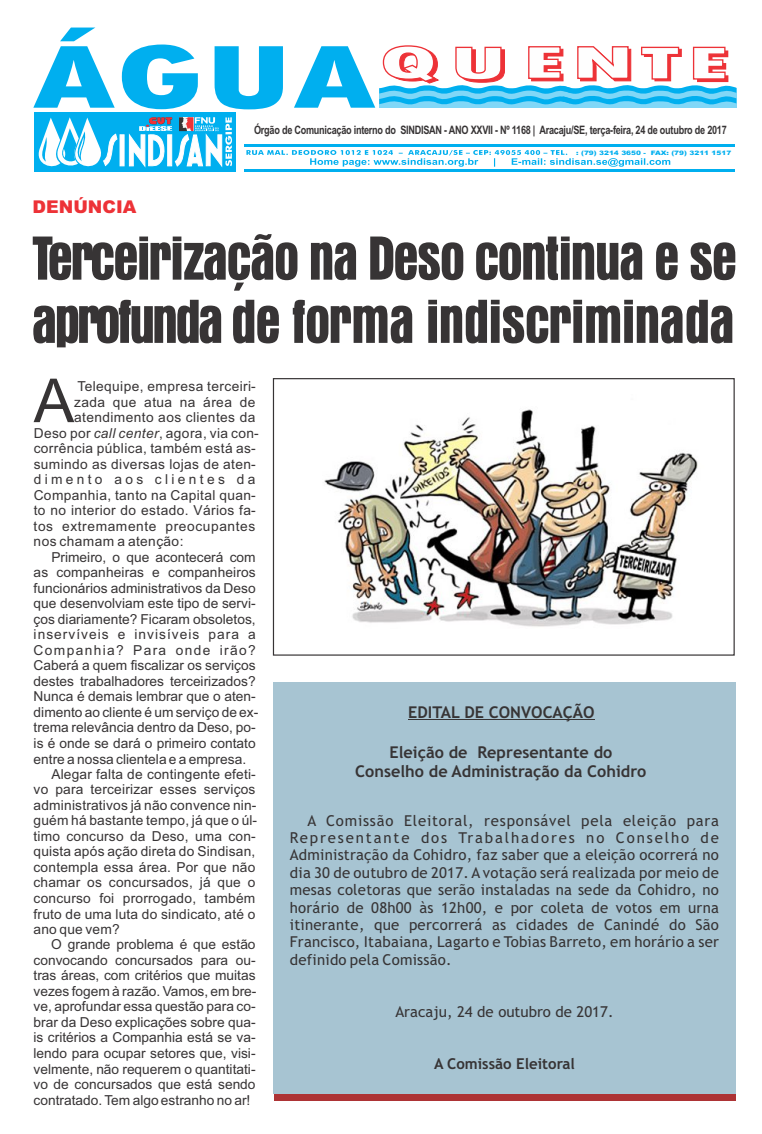
<style>
.page{position:relative;width:762px;height:1134px;background:#fff}
.page>*{position:absolute;margin:0;border:0;box-sizing:border-box;transform-origin:0 0}
.t1{font:60.75px "Arial";color:#373435}
.t2{font:55px/63.2px "Aura";letter-spacing:-.035em;color:#373435}
.t3{font:900 17.62px "Arial";color:#ed3237}
.t4{font:700 16.25px/18.9px "Trebuchet MS";color:#373435;text-align:center}
.t5{font:15px/17.4px "Trebuchet MS";letter-spacing:.015em;color:#373435;text-align:justify}
.t6{font:700 15px "Trebuchet MS";color:#373435}
.t7{font:13.75px "Arial";color:#373435}
.t8{font:13.75px "Arial";letter-spacing:.03em;color:#373435}
.t9{font:13.75px "Arial";letter-spacing:.045em;color:#373435}
.t10{font:13.75px "Arial";letter-spacing:.075em;color:#373435}
.t11{font:13.75px "Arial";letter-spacing:.1em;color:#373435}
.t12{font:13.75px "Arial";letter-spacing:.245em;color:#373435}
.t13{font:700 11.62px "Arial Narrow";letter-spacing:-.025em;color:#373435;scale:.96 1}
.t14{font:900 6.12px "Arial";color:#00afef;scale:1.21 1}
.s1{font-style:italic}
</style>
<div class="page">
<svg style="left:33px;top:28px;width:703px;height:81px"></svg>
<div style="left:34px;top:112px;width:202px;height:60px;background:#00afef"></div>
<svg style="left:38px;top:117px;width:194px;height:51px"></svg>
<svg style="left:246px;top:150px;width:424px;height:17px"></svg>
<hr style="left:244px;top:144px;width:491px;height:3px;background:#00afef">
<hr style="left:244px;top:169px;width:491px;height:3px;background:#00afef">
<div style="left:274px;top:683px;width:462px;height:411px;background:#a7c4d2"></div>
<hr style="left:408px;top:719px;width:186px;height:1px;background:#373435">
<img style="left:324px;top:409px;width:374px;height:218px">
<div style="left:273px;top:378px;width:462px;height:278px;border:1px solid #373435"></div>
<div style="left:274px;top:1094px;width:461px;height:6px;background:#ad3335"></div>
<p class="t13" style="left:254px;top:126px;width:494px">Órgão de Comunicação interno do SINDISAN - ANO XXVII - Nº 1168 | Aracaju/SE, terça-feira, 24 de outubro de 2017</p>
<p class="t14" style="left:576px;top:150px;width:130px">: (79) 3214 3650 - FAX: (79) 3211 1517</p>
<p class="t3" style="left:33px;top:200px;width:105px">DENÚNCIA</p>
<h2 class="t2" style="left:32px;top:229px;width:707px">Terceirização na Deso continua e se aprofunda de forma indiscriminada</h2>
<h1 class="t1" style="left:34px;top:378px;width:42px">A</h1>
<p class="t8" style="left:77px;top:381px;width:180px">Telequipe, empresa terceiri-</p>
<p class="t8" style="left:74px;top:397px;width:183px">zada que atua na área de</p>
<p class="t8" style="left:74px;top:412px;width:183px">atendimento aos clientes da</p>
<p class="t8" style="left:34px;top:428px;width:227px">Deso por <span class="s1">call center</span>, agora, via con-</p>
<p class="t8" style="left:34px;top:443px;width:224px">corrência pública, também está as-</p>
<p class="t8" style="left:34px;top:459px;width:224px">sumindo as diversas lojas de aten-</p>
<p class="t12" style="left:34px;top:474px;width:223px">dimento aos clientes da</p>
<p class="t8" style="left:34px;top:490px;width:224px">Companhia, tanto na Capital quan-</p>
<p class="t8" style="left:34px;top:505px;width:224px">to no interior do estado. Vários fa-</p>
<p class="t9" style="left:34px;top:521px;width:223px">tos extremamente preocupantes</p>
<p class="t8" style="left:34px;top:536px;width:151px">nos chamam a atenção:</p>
<p class="t7" style="left:51px;top:552px;width:206px">Primeiro, o que acontecerá com</p>
<p class="t7" style="left:34px;top:567px;width:224px">as companheiras e companheiros</p>
<p class="t7" style="left:34px;top:583px;width:224px">funcionários administrativos da Deso</p>
<p class="t7" style="left:34px;top:598px;width:224px">que desenvolviam este tipo de servi-</p>
<p class="t7" style="left:34px;top:614px;width:224px">ços diariamente? Ficaram obsoletos,</p>
<p class="t10" style="left:34px;top:629px;width:223px">inservíveis e invisíveis para a</p>
<p class="t11" style="left:34px;top:645px;width:224px">Companhia? Para onde irão?</p>
<p class="t7" style="left:34px;top:660px;width:224px">Caberá a quem fiscalizar os serviços</p>
<p class="t7" style="left:34px;top:676px;width:223px">destes trabalhadores terceirizados?</p>
<p class="t7" style="left:34px;top:691px;width:224px">Nunca é demais lembrar que o aten-</p>
<p class="t7" style="left:34px;top:707px;width:226px">dimento ao cliente é um serviço de ex-</p>
<p class="t7" style="left:34px;top:722px;width:224px">trema relevância dentro da Deso, po-</p>
<p class="t7" style="left:34px;top:738px;width:224px">is é onde se dará o primeiro contato</p>
<p class="t7" style="left:34px;top:753px;width:214px">entre a nossa clientela e a empresa.</p>
<p class="t7" style="left:51px;top:769px;width:206px">Alegar falta de contingente efeti-</p>
<p class="t7" style="left:34px;top:784px;width:223px">vo para terceirizar esses serviços</p>
<p class="t7" style="left:34px;top:800px;width:224px">administrativos já não convence nin-</p>
<p class="t7" style="left:34px;top:815px;width:225px">guém há bastante tempo, já que o úl-</p>
<p class="t7" style="left:34px;top:831px;width:224px">timo concurso da Deso, uma con-</p>
<p class="t7" style="left:34px;top:846px;width:223px">quista após ação direta do Sindisan,</p>
<p class="t7" style="left:34px;top:862px;width:223px">contempla essa área. Por que não</p>
<p class="t7" style="left:34px;top:877px;width:223px">chamar os concursados, já que o</p>
<p class="t7" style="left:34px;top:893px;width:223px">concurso foi prorrogado, também</p>
<p class="t7" style="left:34px;top:908px;width:223px">fruto de uma luta do sindicato, até o</p>
<p class="t7" style="left:34px;top:924px;width:88px">ano que vem?</p>
<p class="t7" style="left:51px;top:939px;width:206px">O grande problema é que estão</p>
<p class="t7" style="left:34px;top:955px;width:224px">convocando concursados para ou-</p>
<p class="t7" style="left:34px;top:970px;width:224px">tras áreas, com critérios que muitas</p>
<p class="t7" style="left:34px;top:986px;width:224px">vezes fogem à razão. Vamos, em bre-</p>
<p class="t7" style="left:34px;top:1001px;width:224px">ve, aprofundar essa questão para co-</p>
<p class="t7" style="left:34px;top:1017px;width:224px">brar da Deso explicações sobre qua-</p>
<p class="t7" style="left:34px;top:1032px;width:224px">is critérios a Companhia está se va-</p>
<p class="t7" style="left:34px;top:1048px;width:224px">lendo para ocupar setores que, visi-</p>
<p class="t7" style="left:34px;top:1063px;width:224px">velmente, não requerem o quantitati-</p>
<p class="t7" style="left:34px;top:1079px;width:224px">vo de concursados que está sendo</p>
<p class="t7" style="left:34px;top:1094px;width:218px">contratado. Tem algo estranho no ar!</p>
<p class="t4" style="left:408px;top:704px;width:188px">EDITAL DE CONVOCAÇÃO</p>
<p class="t4" style="left:355px;top:744px;width:293px">Eleição de Representante do<br>Conselho de Administração da Cohidro</p>
<p class="t5" style="left:290px;top:813px;width:431px;text-indent:18px">A Comissão Eleitoral, responsável pela eleição para Representante dos Trabalhadores no Conselho de Administração da Cohidro, faz saber que a eleição ocorrerá no dia 30 de outubro de 2017. A votação será realizada por meio de mesas coletoras que serão instaladas na sede da Cohidro, no horário de 08h00 às 12h00, e por coleta de votos em urna itinerante, que percorrerá as cidades de Canindé do São Francisco, Itabaiana, Lagarto e Tobias Barreto, em horário a ser definido pela Comissão.</p>
<p class="t5" style="left:395px;top:1004px;width:219px">Aracaju, 24 de outubro de 2017.</p>
<p class="t6" style="left:434px;top:1058px;width:142px">A Comissão Eleitoral</p>
</div>
